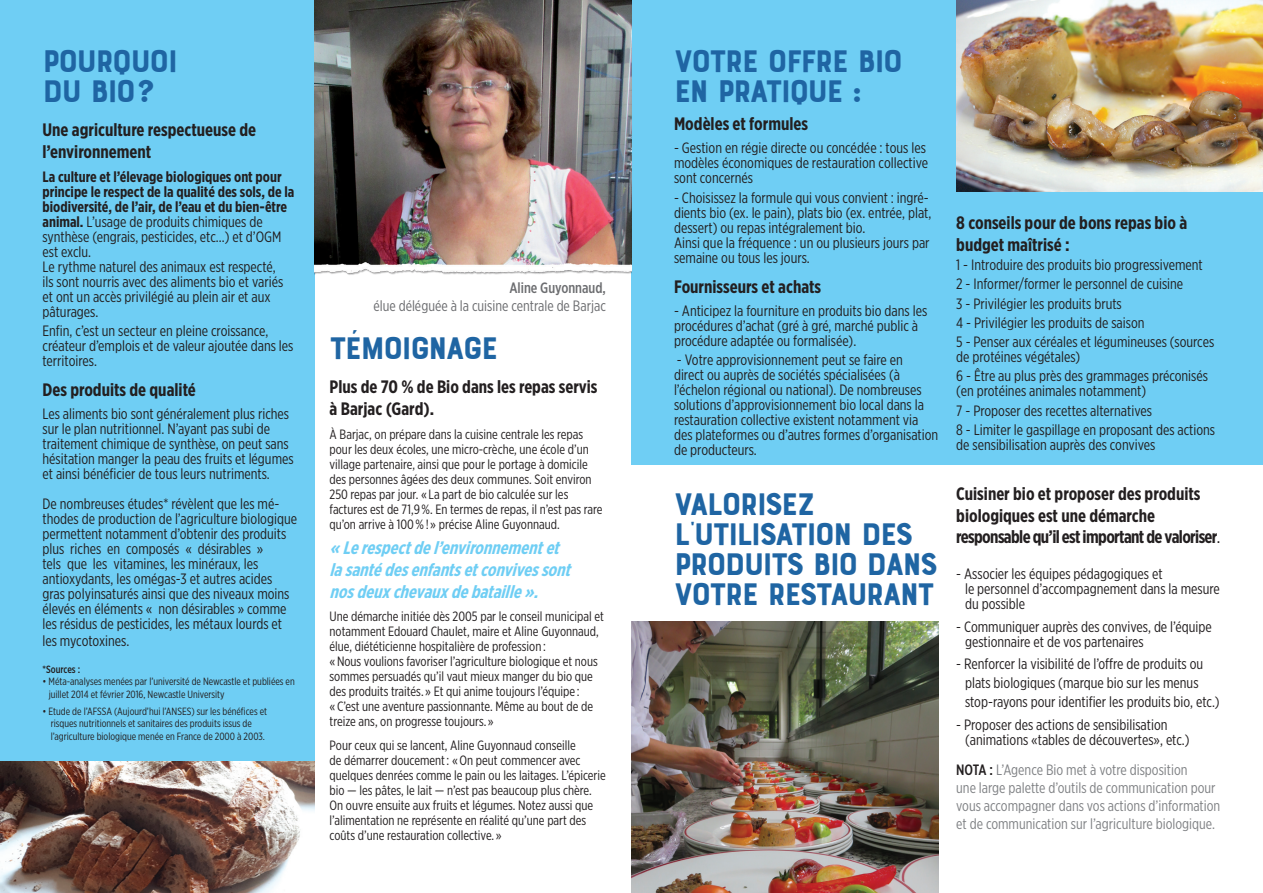
<style>
.page{position:relative;width:1263px;height:893px;background:#fff}
.page>*{position:absolute;margin:0;border:0;box-sizing:border-box;transform-origin:0 0}
.t1{font:33px/30px "Bourton Base";letter-spacing:-.06em;color:#1f65a3}
.t2{font:700 18px/21.6px "Gotham X Narrow";color:#231f20}
.t3{font:italic 700 18px/21.6px "Gotham X Narrow";color:#6fcef4}
.t4{font:15px/15px "Gotham X Narrow";color:#231f20}
.t5{font:15px/18px "Gotham X Narrow";color:#808285}
.t6{font:15px "Gotham X Narrow";color:#6c6d70}
.t7{font:500 15px "Gotham X Narrow";color:#6c6d70}
.t8{font:13.5px/15px "Gotham X Narrow";color:#231f20}
.t9{font:10.5px/12.6px "Gotham X Narrow";color:#231f20}
.t10{font:500 10.5px "Gotham X Narrow";color:#231f20}
.s1{font-weight:700}
.s2{font-weight:400}
.s3{font-weight:500;color:#231f20}
</style>
<div class="page">
<div style="left:631px;top:0;width:632px;height:465px;background:#6fcef4"></div>
<div style="left:0;top:0;width:315px;height:893px;background:#6fcef4"></div>
<img style="left:631px;top:621px;width:307px;height:272px">
<img style="left:315px;top:0;width:316px;height:275px">
<img style="left:0;top:761px;width:315px;height:132px">
<img style="left:956px;top:0;width:307px;height:191px">
<h1 class="t1" style="left:43px;top:47px;width:137px">POURQUOI<br>DU BIO?</h1>
<p class="t2" style="left:43px;top:119px;width:215px">Une agriculture respectueuse de l’environnement</p>
<p class="t4" style="left:43px;top:169px;width:253px"><span class="s1">La culture et l’élevage biologiques ont pour principe le respect de la qualité des sols, de la biodiversité, de l’air, de l’eau et du bien-être animal.</span> L’usage de produits chimiques de synthèse (engrais, pesticides, etc...) et d’OGM est exclu.<br>Le rythme naturel des animaux est respecté,<br>ils sont nourris avec des aliments bio et variés et ont un accès privilégié au plein air et aux pâturages.</p>
<p class="t4" style="left:43px;top:323px;width:252px">Enfin, c’est un secteur en pleine croissance, créateur d’emplois et de valeur ajoutée dans les territoires.</p>
<p class="t2" style="left:43px;top:379px;width:155px">Des produits de qualité</p>
<p class="t4" style="left:43px;top:406px;width:253px">Les aliments bio sont généralement plus riches sur le plan nutritionnel. N’ayant pas subi de traitement chimique de synthèse, on peut sans hésitation manger la peau des fruits et légumes et ainsi bénéficier de tous leurs nutriments.</p>
<p class="t4" style="left:43px;top:496px;width:256px">De nombreuses études* révèlent que les mé&shy;thodes de production de l’agriculture biologique permettent notamment d’obtenir des produits plus riches en composés « désirables »<br>tels que les vitamines, les minéraux, les antioxydants, les omégas-3 et autres acides gras polyinsaturés ainsi que des niveaux moins élevés en éléments « non désirables » comme les résidus de pesticides, les métaux lourds et les mycotoxines.</p>
<p class="t10" style="left:43px;top:663px;width:39px">*Sources :</p>
<p class="t9" style="left:49px;top:675px;width:248px;text-indent:-6px">• Méta-analyses menées par l’université de Newcastle et publiées en juillet 2014 et février 2016, Newcastle University</p>
<p class="t9" style="left:51px;top:705px;width:218px;text-indent:-8px">• Etude de l’AFSSA (Aujourd’hui l’ANSES) sur les bénéfices et risques nutritionnels et sanitaires des produits issus de l’agriculture biologique menée en France de 2000 à 2003.</p>
<p class="t7" style="left:509px;top:278px;width:98px">Aline Guyonnaud,</p>
<p class="t6" style="left:373px;top:296px;width:234px">élue déléguée à la cuisine centrale de Barjac</p>
<h1 class="t1" style="left:330px;top:334px;width:171px">TÉMOIGNAGE</h1>
<p class="t2" style="left:330px;top:376px;width:269px">Plus de 70 % de Bio dans les repas servis à Barjac (Gard).</p>
<p class="t8" style="left:330px;top:426px;width:274px">À Barjac, on prépare dans la cuisine centrale les repas pour les deux écoles, une micro-crèche, une école d’un village partenaire, ainsi que pour le portage à domicile des personnes âgées des deux communes. Soit environ 250 repas par jour. « La part de bio calculée sur les factures est de 71,9 %. En termes de repas, il n’est pas rare qu’on arrive à 100 % ! » précise Aline Guyonnaud.</p>
<p class="t3" style="left:330px;top:537px;width:248px">«Lerespectdel’environnementet lasantédesenfantsetconvivessont nosdeuxchevauxdebataille».</p>
<p class="t8" style="left:330px;top:609px;width:276px">Une démarche initiée dès 2005 par le conseil municipal et notamment Edouard Chaulet, maire et Aline Guyonnaud, élue, diététicienne hospitalière de profession :<br>« Nous voulions favoriser l’agriculture biologique et nous sommes persuadés qu’il vaut mieux manger du bio que des produits traités. » Et qui anime toujours l’équipe :<br>« C’est une aventure passionnante. Même au bout de de treize ans, on progresse toujours. »</p>
<p class="t8" style="left:330px;top:737px;width:278px">Pour ceux qui se lancent, Aline Guyonnaud conseille<br>de démarrer doucement : « On peut commencer avec quelques denrées comme le pain ou les laitages. L’épicerie bio — les pâtes, le lait — n’est pas beaucoup plus chère.<br>On ouvre ensuite aux fruits et légumes. Notez aussi que l’alimentation ne représente en réalité qu’une part des coûts d’une restauration collective. »</p>
<h1 class="t1" style="left:674px;top:47px;width:231px">VOTRE OFFRE BIO<br>EN PRATIQUE :</h1>
<p class="t2" style="left:674px;top:113px;width:136px">Modèles et formules</p>
<p class="t4" style="left:674px;top:140px;width:256px">- Gestion en régie directe ou concédée : tous les modèles économiques de restauration collective sont concernés</p>
<p class="t4" style="left:674px;top:190px;width:259px">- Choisissez la formule qui vous convient : ingré&shy;dients bio (ex. le pain), plats bio (ex. entrée, plat, dessert) ou repas intégralement bio.<br>Ainsi que la fréquence : un ou plusieurs jours par semaine ou tous les jours.</p>
<p class="t2" style="left:674px;top:275px;width:149px">Fournisseurs et achats</p>
<p class="t4" style="left:674px;top:303px;width:255px">- Anticipez la fourniture en produits bio dans les procédures d’achat (gré à gré, marché public à procédure adaptée ou formalisée).</p>
<p class="t4" style="left:674px;top:352px;width:266px">- Votre approvisionnement peut se faire en<br>direct ou auprès de sociétés spécialisées (à l’échelon régional ou national). De nombreuses solutions d’approvisionnement bio local dans la restauration collective existent notamment via des plateformes ou d’autres formes d’organisation de producteurs.</p>
<p class="t2" style="left:956px;top:212px;width:232px">8 conseils pour de bons repas bio à budget maîtrisé :</p>
<p class="t4" style="left:956px;top:255px;width:259px;line-height:19.2px">1 - Introduire des produits bio progressivement<br>2 - Informer/former le personnel de cuisine<br>3 - Privilégier les produits bruts<br>4 - Privilégier les produits de saison<br>5 - Penser aux céréales et légumineuses (sources</p>
<p class="t4" style="left:956px;top:347px;width:253px;line-height:19.2px">de protéines végétales)<br>6 - Être au plus près des grammages préconisés</p>
<p class="t4" style="left:956px;top:381px;width:260px;line-height:19.2px">(en protéines animales notamment)<br>7 - Proposer des recettes alternatives<br>8 - Limiter le gaspillage en proposant des actions</p>
<p class="t4" style="left:956px;top:437px;width:201px">de sensibilisation auprès des convives</p>
<h1 class="t1" style="left:674px;top:490px;width:266px">VALORISEZ<br>L’UTILISATION DES<br>PRODUITS BIO DANS<br>VOTRE RESTAURANT</h1>
<p class="t2" style="left:956px;top:483px;width:266px">Cuisiner bio et proposer des produits biologiques est une démarche responsable qu’il est important de valoriser<span class="s2">.</span></p>
<p class="t4" style="left:965px;top:566px;width:256px;text-indent:-9px">- Associer les équipes pédagogiques et<br>le personnel d’accompagnement dans la mesure du possible</p>
<p class="t4" style="left:965px;top:619px;width:248px;text-indent:-9px">- Communiquer auprès des convives, de l’équipe gestionnaire et de vos partenaires</p>
<p class="t4" style="left:965px;top:654px;width:256px;line-height:19.2px;text-indent:-9px">- Renforcer la visibilité de l’offre de produits ou plats biologiques (marque bio sur les menus stop-rayons pour identifier les produits bio, etc.)</p>
<p class="t4" style="left:965px;top:717px;width:226px;text-indent:-9px">- Proposer des actions de sensibilisation (animations «tables de découvertes», etc.)</p>
<p class="t5" style="left:956px;top:761px;width:266px"><span class="s3">NOTA :</span> L’Agence Bio met à votre disposition<br>une large palette d’outils de communication pour vous accompagner dans vos actions d’information et de communication sur l’agriculture biologique.</p>
</div>
